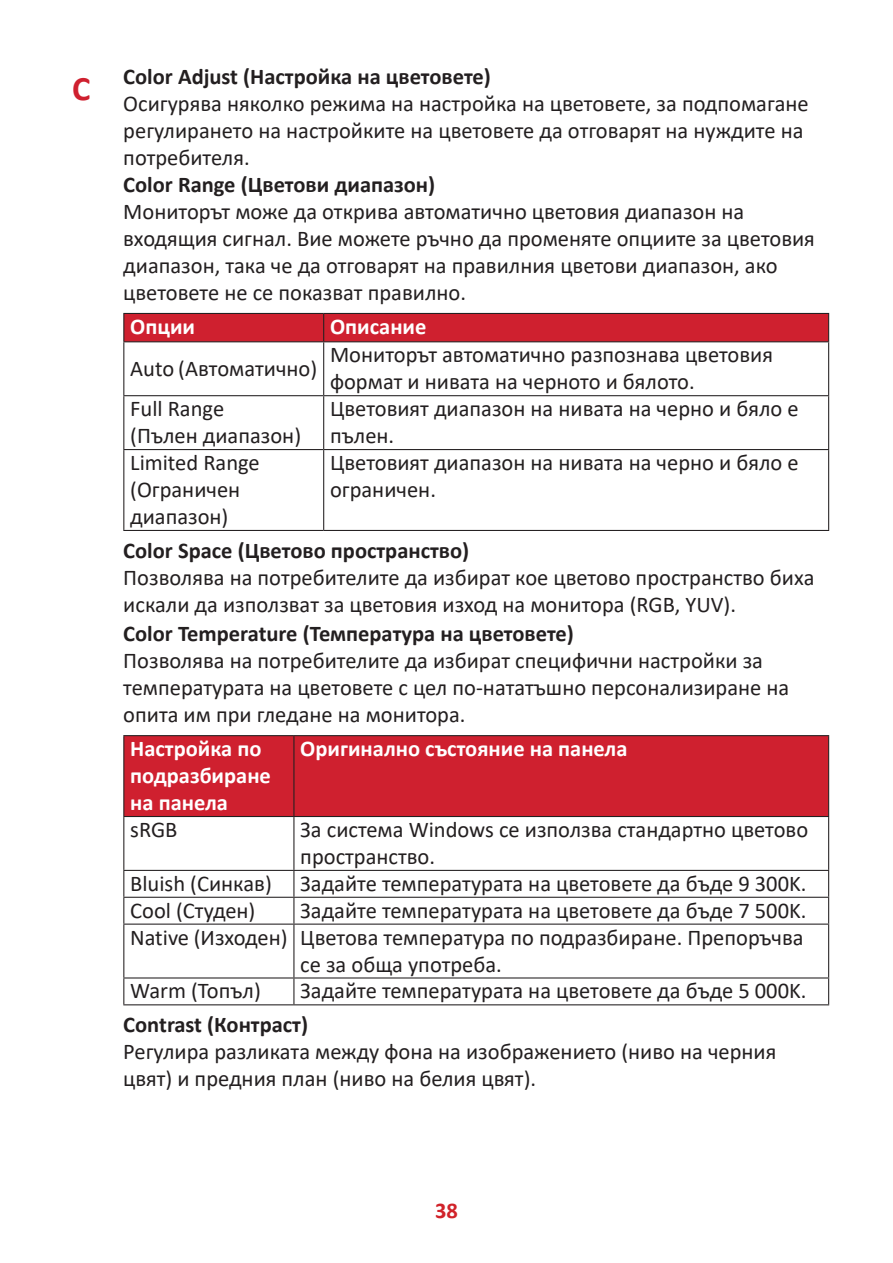
<style>
.page{position:relative;width:893px;height:1263px;background:#fff}
.page>*{position:absolute;margin:0;border:0;box-sizing:border-box;transform-origin:0 0}
.t1{font:700 34.5px "Calibri";color:#cf202f}
.t2{font:22.5px/27px "Calibri";color:#231f20}
.t3{font:700 22.5px "Calibri";color:#231f20}
.t4{font:700 22.5px/27px "Calibri";color:#fff}
.t5{font:700 22.5px "Calibri";color:#d1232a}
</style>
<div class="page">
<div style="left:123px;top:313px;width:706px;height:28px;background:#cf202f"></div>
<hr style="left:123px;top:341px;width:201px;height:1px;background:#231f20">
<hr style="left:123px;top:342px;width:1px;height:53px;background:#231f20">
<hr style="left:324px;top:341px;width:505px;height:1px;background:#231f20">
<hr style="left:323px;top:342px;width:1px;height:53px;background:#231f20">
<hr style="left:828px;top:342px;width:1px;height:53px;background:#231f20">
<hr style="left:123px;top:395px;width:201px;height:1px;background:#231f20">
<hr style="left:123px;top:396px;width:1px;height:53px;background:#231f20">
<hr style="left:324px;top:395px;width:505px;height:1px;background:#231f20">
<hr style="left:323px;top:396px;width:1px;height:53px;background:#231f20">
<hr style="left:828px;top:396px;width:1px;height:53px;background:#231f20">
<hr style="left:123px;top:449px;width:201px;height:1px;background:#231f20">
<hr style="left:123px;top:450px;width:1px;height:80px;background:#231f20">
<hr style="left:324px;top:449px;width:505px;height:1px;background:#231f20">
<hr style="left:323px;top:450px;width:1px;height:80px;background:#231f20">
<hr style="left:828px;top:450px;width:1px;height:80px;background:#231f20">
<hr style="left:123px;top:530px;width:201px;height:1px;background:#231f20">
<hr style="left:324px;top:530px;width:505px;height:1px;background:#231f20">
<div style="left:124px;top:736px;width:704px;height:80px;background:#cf202f"></div>
<hr style="left:123px;top:735px;width:171px;height:1px;background:#231f20">
<hr style="left:123px;top:736px;width:1px;height:80px;background:#231f20">
<hr style="left:294px;top:735px;width:535px;height:1px;background:#231f20">
<hr style="left:293px;top:736px;width:1px;height:80px;background:#231f20">
<hr style="left:828px;top:736px;width:1px;height:80px;background:#231f20">
<hr style="left:123px;top:816px;width:171px;height:1px;background:#231f20">
<hr style="left:123px;top:817px;width:1px;height:53px;background:#231f20">
<hr style="left:294px;top:816px;width:535px;height:1px;background:#231f20">
<hr style="left:293px;top:817px;width:1px;height:53px;background:#231f20">
<hr style="left:828px;top:817px;width:1px;height:53px;background:#231f20">
<hr style="left:123px;top:870px;width:171px;height:1px;background:#231f20">
<hr style="left:294px;top:870px;width:535px;height:1px;background:#231f20">
<hr style="left:123px;top:897px;width:171px;height:1px;background:#231f20">
<svg style="left:123px;top:871px;width:1px;height:52px"></svg>
<hr style="left:294px;top:897px;width:535px;height:1px;background:#231f20">
<svg style="left:293px;top:871px;width:1px;height:52px"></svg>
<svg style="left:828px;top:871px;width:1px;height:52px"></svg>
<hr style="left:123px;top:923px;width:171px;height:2px;background:#231f20">
<hr style="left:123px;top:925px;width:1px;height:52px;background:#231f20">
<hr style="left:294px;top:923px;width:535px;height:2px;background:#231f20">
<hr style="left:293px;top:925px;width:1px;height:52px;background:#231f20">
<hr style="left:828px;top:925px;width:1px;height:52px;background:#231f20">
<hr style="left:123px;top:977px;width:171px;height:1px;background:#231f20">
<svg style="left:123px;top:978px;width:1px;height:26px"></svg>
<hr style="left:294px;top:977px;width:535px;height:1px;background:#231f20">
<svg style="left:293px;top:978px;width:1px;height:26px"></svg>
<svg style="left:828px;top:978px;width:1px;height:26px"></svg>
<hr style="left:123px;top:1004px;width:171px;height:1px;background:#231f20">
<hr style="left:294px;top:1004px;width:535px;height:1px;background:#231f20">
<h1 class="t1" style="left:72px;top:65px;width:20px">C</h1>
<p class="t3" style="left:123px;top:61px;width:369px">Color Adjust (Настройка на цветовете)</p>
<p class="t2" style="left:123px;top:90px;width:687px">Осигурява няколко режима на настройка на цветовете, за подпомагане регулирането на настройките на цветовете да отговарят на нуждите на потребителя.</p>
<p class="t3" style="left:123px;top:169px;width:313px">Color Range (Цветови диапазон)</p>
<p class="t2" style="left:123px;top:198px;width:693px">Мониторът може да открива автоматично цветовия диапазон на входящия сигнал. Вие можете ръчно да променяте опциите за цветовия диапазон, така че да отговарят на правилния цветови диапазон, ако цветовете не се показват правилно.</p>
<p class="t4" style="left:130px;top:313px;width:66px">Опции</p>
<p class="t4" style="left:330px;top:313px;width:98px">Описание</p>
<p class="t2" style="left:130px;top:354px;width:189px">Auto (Автоматично)</p>
<p class="t2" style="left:330px;top:341px;width:444px">Мониторът автоматично разпознава цветовия формат и нивата на черното и бялото.</p>
<p class="t2" style="left:130px;top:395px;width:172px">Full Range<br>(Пълен диапазон)</p>
<p class="t2" style="left:330px;top:395px;width:470px">Цветовият диапазон на нивата на черно и бяло е пълен.</p>
<p class="t2" style="left:130px;top:448px;width:131px">Limited Range (Ограничен диапазон)</p>
<p class="t2" style="left:330px;top:448px;width:470px">Цветовият диапазон на нивата на черно и бяло е ограничен.</p>
<p class="t3" style="left:123px;top:534px;width:347px">Color Space (Цветово пространство)</p>
<p class="t2" style="left:123px;top:563px;width:693px">Позволява на потребителите да избират кое цветово пространство биха искали да използват за цветовия изход на монитора (RGB, YUV).</p>
<p class="t3" style="left:123px;top:618px;width:452px">Color Temperature (Температура на цветовете)</p>
<p class="t2" style="left:123px;top:647px;width:667px">Позволява на потребителите да избират специфични настройки за температурата на цветовете с цел по-нататъшно персонализиране на опита им при гледане на монитора.</p>
<p class="t4" style="left:130px;top:735px;width:142px">Настройка по подразбиране на панела</p>
<p class="t4" style="left:300px;top:735px;width:329px">Оригинално състояние на панела</p>
<p class="t2" style="left:130px;top:815px;width:49px">sRGB</p>
<p class="t2" style="left:300px;top:815px;width:509px">За система Windows се използва стандартно цветово пространство.</p>
<p class="t2" style="left:130px;top:869px;width:143px">Bluish (Синкав)</p>
<p class="t2" style="left:300px;top:869px;width:508px">Задайте температурата на цветовете да бъде 9 300K.</p>
<p class="t2" style="left:130px;top:896px;width:127px">Cool (Студен)</p>
<p class="t2" style="left:300px;top:896px;width:508px">Задайте температурата на цветовете да бъде 7 500K.</p>
<p class="t2" style="left:130px;top:923px;width:675px">Native (Изходен) Цветова температура по подразбиране. Препоръчва</p>
<p class="t2" style="left:300px;top:950px;width:203px">се за обща употреба.</p>
<p class="t2" style="left:130px;top:977px;width:132px">Warm (Топъл)</p>
<p class="t2" style="left:300px;top:977px;width:508px">Задайте температурата на цветовете да бъде 5 000K.</p>
<p class="t3" style="left:123px;top:1009px;width:186px">Contrast (Контраст)</p>
<p class="t2" style="left:123px;top:1038px;width:655px">Регулира разликата между фона на изображението (ниво на черния цвят) и предния план (ниво на белия цвят).</p>
<p class="t5" style="left:435px;top:1194px;width:24px">38</p>
</div>
